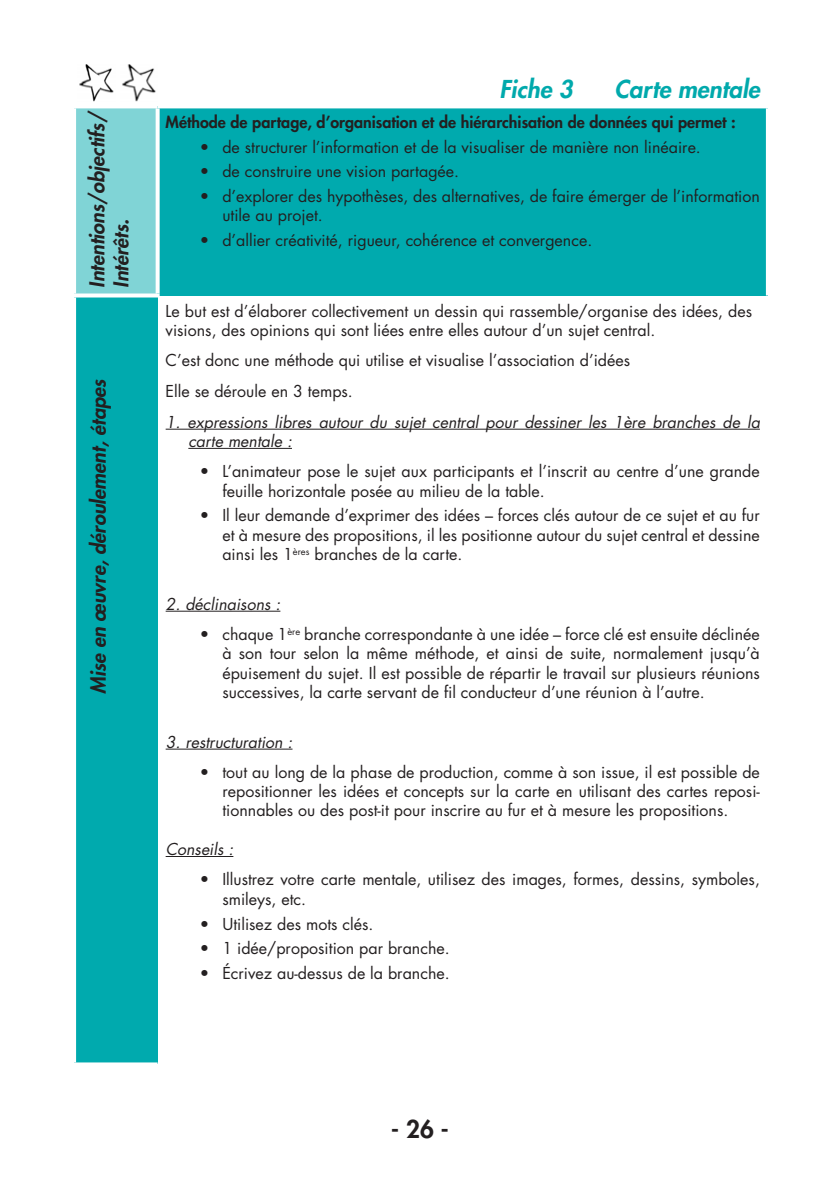
<style>
.page{position:relative;width:840px;height:1191px;background:#fff}
.page>*{position:absolute;margin:0;border:0;box-sizing:border-box;transform-origin:0 0}
.t1{font:italic 800 24px "Futura Std";color:#00a9ac}
.t2{font:800 24px "Futura Std";color:#231f20}
.t3{font:italic 800 20px/24px "Futura Std";color:#231f20}
.t4{font:16px/19.2px "Futura Std";color:#231f20}
.t5{font:italic 16px/19.2px "Futura Std";color:#231f20}
.t6{font:800 16px "Futura Std";color:#231f20}
</style>
<div class="page">
<div style="left:74px;top:106px;width:83px;height:189px;background:#80d4d6"></div>
<div style="left:157px;top:106px;width:610px;height:189px;background:#00aaae"></div>
<div style="left:74px;top:295px;width:83px;height:769px;background:#00aaae"></div>
<svg style="left:765px;top:108px;width:3px;height:187px"></svg>
<hr style="left:72px;top:297px;width:4px;height:765px;background:#fff">
<svg style="left:74px;top:1062px;width:83px;height:2px"></svg>
<hr style="left:72px;top:108px;width:4px;height:185px;background:#fff">
<svg style="left:155px;top:108px;width:4px;height:185px"></svg>
<svg style="left:74px;top:293px;width:85px;height:4px"></svg>
<hr style="left:157px;top:104px;width:612px;height:4px;background:#fff">
<hr style="left:72px;top:104px;width:85px;height:4px;background:#fff">
<hr style="left:165px;top:429px;width:594px;height:1px;background:#231f20">
<hr style="left:188px;top:448px;width:104px;height:1px;background:#231f20">
<hr style="left:165px;top:611px;width:115px;height:1px;background:#231f20">
<hr style="left:165px;top:748px;width:127px;height:1px;background:#231f20">
<hr style="left:165px;top:856px;width:68px;height:1px;background:#231f20">
<img style="left:122px;top:65px;width:34px;height:37px">
<img style="left:79px;top:65px;width:35px;height:37px">
<p class="t3" style="left:85px;top:287px;width:178px;rotate:-90deg">Intentions/objectifs/<br>Intérêts.</p>
<p class="t3" style="left:87px;top:694px;width:317px;rotate:-90deg">Mise en œuvre, déroulement, étapes</p>
<h1 class="t1" style="left:499px;top:74px;width:75px">Fiche 3</h1>
<h1 class="t1" style="left:614px;top:74px;width:147px">Carte mentale</h1>
<p class="t6" style="left:165px;top:112px;width:571px">Méthode de partage, d’organisation et de hiérarchisation de données qui permet :</p>
<p class="t4" style="left:199px;top:137px;width:502px">• de structurer l’information et de la visualiser de manière non linéaire.</p>
<p class="t4" style="left:199px;top:162px;width:261px">• de construire une vision partagée.</p>
<p class="t4" style="left:222px;top:187px;width:538px;text-indent:-23px">• d’explorer des hypothèses, des alternatives, de faire émerger de l’information utile au projet.</p>
<p class="t4" style="left:199px;top:231px;width:394px">• d’allier créativité, rigueur, cohérence et convergence.</p>
<p class="t4" style="left:165px;top:301px;width:587px">Le but est d’élaborer collectivement un dessin qui rassemble/organise des idées, des visions, des opinions qui sont liées entre elles autour d’un sujet central.</p>
<p class="t4" style="left:165px;top:345px;width:466px;line-height:30.6px">C’est donc une méthode qui utilise et visualise l’association d’idées<br>Elle se déroule en 3 temps.</p>
<p class="t5" style="left:188px;top:412px;width:572px;text-indent:-23px">1. expressions libres autour du sujet central pour dessiner les 1ère branches de la carte mentale :</p>
<p class="t4" style="left:222px;top:462px;width:538px;text-indent:-23px">• L’animateur pose le sujet aux participants et l’inscrit au centre d’une grande feuille horizontale posée au milieu de la table.</p>
<p class="t4" style="left:222px;top:506px;width:538px;text-align:justify;text-indent:-23px">• Il leur demande d’exprimer des idées – forces clés autour de ce sujet et au fur et à mesure des propositions, il les positionne autour du sujet central et dessine ainsi les 1<sup>ères</sup> branches de la carte.</p>
<p class="t5" style="left:165px;top:594px;width:116px">2. déclinaisons :</p>
<p class="t4" style="left:222px;top:625px;width:538px;text-align:justify;text-indent:-23px">• chaque 1<sup>ère</sup> branche correspondante à une idée – force clé est ensuite déclinée à son tour selon la même méthode, et ainsi de suite, normalement jusqu’à épuisement du sujet. Il est possible de répartir le travail sur plusieurs réunions successives, la carte servant de fil conducteur d’une réunion à l’autre.</p>
<p class="t5" style="left:165px;top:732px;width:128px">3. restructuration :</p>
<p class="t4" style="left:222px;top:762px;width:538px;text-align:justify;text-indent:-23px">• tout au long de la phase de production, comme à son issue, il est possible de repositionner les idées et concepts sur la carte en utilisant des cartes reposi&shy;tionnables ou des post-it pour inscrire au fur et à mesure les propositions.</p>
<p class="t5" style="left:165px;top:839px;width:69px">Conseils :</p>
<p class="t4" style="left:222px;top:870px;width:538px;text-indent:-23px">• Illustrez votre carte mentale, utilisez des images, formes, dessins, symboles, smileys, etc.</p>
<p class="t4" style="left:199px;top:914px;width:175px">• Utilisez des mots clés.</p>
<p class="t4" style="left:199px;top:939px;width:251px">• 1 idée/proposition par branche.</p>
<p class="t4" style="left:199px;top:964px;width:251px">• Écrivez au-dessus de la branche.</p>
<h1 class="t2" style="left:391px;top:1114px;width:59px">- 26 -</h1>
</div>
